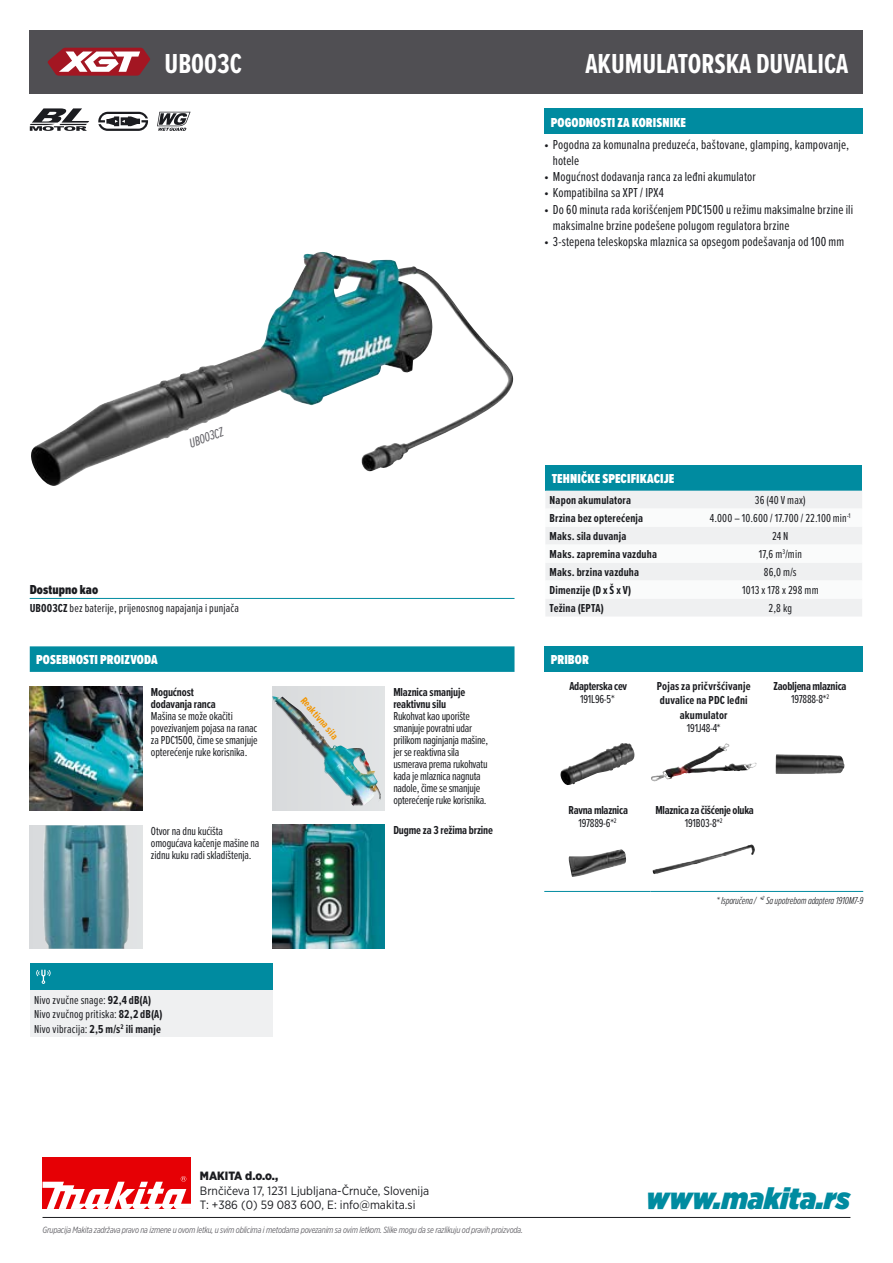
<style>
.page{position:relative;width:893px;height:1263px;background:#fff}
.page>*{position:absolute;margin:0;border:0;box-sizing:border-box;transform-origin:0 0}
.t1{font:italic 900 30px "Gotham Narrow";color:#008ba0}
.t2{font:700 28.5px "Proxima Nova Ex Cn";color:#fff}
.t3{font:13.5px/16.2px "Proxima Nova Ex Cn";letter-spacing:.01em;color:#1b1c20}
.t4{font:900 13.5px "Proxima Nova Ex Cn";letter-spacing:.01em;color:#fff}
.t5{font:900 13.5px "Proxima Nova Ex Cn";letter-spacing:.01em;color:#1b1c20}
.t6{font:italic 13.5px "Proxima Nova Ex Cn";color:#68676c}
.t7{font:12px/12px "Proxima Nova Ex Cn";letter-spacing:-.01em;color:#1b1c20}
.t8{font:12px/14.4px "Proxima Nova Ex Cn";letter-spacing:.015em;color:#1b1c20}
.t9{font:700 12px/14.4px "Proxima Nova Ex Cn";letter-spacing:.01em;color:#1b1c20;text-align:center}
.t10{font:700 12px/13.5px "Proxima Nova Ex Cn";letter-spacing:-.02em;color:#1b1c20;text-align:center}
.t11{font:12px/14.4px "Gotham Narrow";color:#1b1c20}
.t12{font:700 12px/12px "Proxima Nova Ex Cn";letter-spacing:-.01em;color:#1b1c20}
.t13{font:900 12px "Gotham Narrow";color:#1b1c20}
.t14{font:italic 300 10.5px "Proxima Nova Ex Cn";letter-spacing:-.02em;color:#1b1c20}
.t15{font:700 10.5px "Proxima Nova Ex Cn";color:#f39500}
.t16{font:italic 9px "Gotham X Narrow";letter-spacing:-.02em;color:#68676c}
.s1{font-weight:700}
.s2{font-weight:400}
</style>
<div class="page">
<div style="left:545px;top:465px;width:317px;height:26px;background:#008ba0"></div>
<svg style="left:545px;top:491px;width:317px;height:125px"></svg>
<div style="left:544px;top:108px;width:319px;height:26px;background:#008ba0"></div>
<svg style="left:30px;top:646px;width:484px;height:26px;background:#048da1"></svg>
<div style="left:30px;top:30px;width:833px;height:64px;background:#504f53"></div>
<svg style="left:48px;top:48px;width:102px;height:28px;background:#b86a71"></svg>
<div style="left:544px;top:646px;width:319px;height:26px;background:#008ba0"></div>
<hr style="left:544px;top:891px;width:107px;height:1px;background:#008ba0">
<hr style="left:651px;top:891px;width:106px;height:1px;background:#008ba0">
<hr style="left:757px;top:891px;width:106px;height:1px;background:#008ba0">
<img style="left:560px;top:743px;width:68px;height:42px">
<img style="left:702px;top:745px;width:23px;height:12px">
<img style="left:776px;top:754px;width:14px;height:20px">
<img style="left:569px;top:849px;width:51px;height:23px">
<img style="left:653px;top:845px;width:98px;height:29px">
<img style="left:30px;top:687px;width:112px;height:123px">
<div style="left:30px;top:825px;width:112px;height:124px;background:#dee0e2"></div>
<img style="left:43px;top:825px;width:86px;height:124px">
<div style="left:272px;top:687px;width:113px;height:123px;background:#e1e3e4"></div>
<img style="left:272px;top:696px;width:100px;height:110px">
<img style="left:272px;top:825px;width:113px;height:123px">
<div style="left:30px;top:963px;width:242px;height:27px;background:#008ba0"></div>
<div style="left:30px;top:990px;width:242px;height:47px;background:#eff0f1"></div>
<svg style="left:36px;top:969px;width:15px;height:15px"></svg>
<img style="left:31px;top:252px;width:477px;height:234px">
<hr style="left:43px;top:1217px;width:807px;height:1px;background:#1b1c20">
<div style="left:43px;top:1158px;width:148px;height:51px;background:#e60005"></div>
<svg style="left:43px;top:1176px;width:148px;height:33px"></svg>
<hr style="left:30px;top:598px;width:484px;height:1px;background:#008ba0">
<svg style="left:30px;top:108px;width:59px;height:23px"></svg>
<svg style="left:98px;top:112px;width:50px;height:19px"></svg>
<svg style="left:157px;top:112px;width:34px;height:19px"></svg>
<h2 class="t2" style="left:165px;top:43px;width:79px">UB003C</h2>
<h2 class="t2" style="left:585px;top:43px;width:264px">AKUMULATORSKA DUVALICA</h2>
<p class="t4" style="left:551px;top:112px;width:137px">POGODNOSTI ZA KORISNIKE</p>
<p class="t3" style="left:553px;top:136px;width:298px;text-indent:-9px">• Pogodna za komunalna preduzeća, baštovane, glamping, kampovanje, hotele</p>
<p class="t3" style="left:544px;top:168px;width:213px">• Mogućnost dodavanja ranca za leđni akumulator</p>
<p class="t3" style="left:544px;top:184px;width:121px">• Kompatibilna sa XPT / IPX4</p>
<p class="t3" style="left:553px;top:201px;width:302px;text-indent:-9px">• Do 60 minuta rada korišćenjem PDC1500 u režimu maksimalne brzine ili maksimalne brzine podešene polugom regulatora brzine</p>
<p class="t3" style="left:544px;top:233px;width:301px">• 3-stepena teleskopska mlaznica sa opsegom podešavanja od 100 mm</p>
<p class="t6" style="left:186px;top:435px;width:37px;rotate:-21deg">UB003CZ</p>
<p class="t5" style="left:30px;top:580px;width:70px">Dostupno kao</p>
<p class="t8" style="left:30px;top:601px;width:211px"><span class="s1">UB003CZ</span> bez baterije, prijenosnog napajanja i punjača</p>
<p class="t4" style="left:36px;top:650px;width:123px">POSEBNOSTI PROIZVODA</p>
<p class="t12" style="left:151px;top:686px;width:66px">Mogućnost dodavanja ranca</p>
<p class="t7" style="left:151px;top:710px;width:108px">Mašina se može okačiti povezivanjem pojasa na ranac za PDC1500, čime se smanjuje opterećenje ruke korisnika.</p>
<p class="t7" style="left:151px;top:824px;width:110px">Otvor na dnu kućišta omogućava kačenje mašine na zidnu kuku radi skladištenja.</p>
<p class="t15" style="left:309px;top:693px;width:53px;rotate:50deg">Reaktivna sila</p>
<p class="t8" style="left:34px;top:992px;width:130px">Nivo zvučne snage: <span class="s1">92,4 dB(A)<br></span>Nivo zvučnog pritiska: <span class="s1">82,2 dB(A)<br></span>Nivo vibracija: <span class="s1">2,5 m/s</span><sup>2</sup> <span class="s1">ili manje</span></p>
<p class="t12" style="left:393px;top:686px;width:74px">Mlaznica smanjuje reaktivnu silu</p>
<p class="t7" style="left:393px;top:710px;width:96px">Rukohvat kao uporište smanjuje povratni udar prilikom naginjanja mašine, jer se reaktivna sila usmerava prema rukohvatu kada je mlaznica nagnuta nadole, čime se smanjuje opterećenje ruke korisnika.</p>
<p class="t12" style="left:393px;top:824px;width:101px">Dugme za 3 režima brzine</p>
<p class="t4" style="left:552px;top:469px;width:124px">TEHNIČKE SPECIFIKACIJE</p>
<p class="t9" style="left:550px;top:493px;width:83px">Napon akumulatora</p>
<p class="t7" style="left:755px;top:494px;width:52px">36 (40 V max)</p>
<p class="t9" style="left:550px;top:511px;width:95px">Brzina bez opterećenja</p>
<p class="t8" style="left:710px;top:511px;width:142px">4.000 – 10.600 / 17.700 / 22.100 min<sup>-</sup><sup>1</sup></p>
<p class="t9" style="left:550px;top:529px;width:78px">Maks. sila duvanja</p>
<p class="t7" style="left:772px;top:530px;width:18px">24 N</p>
<p class="t9" style="left:550px;top:547px;width:109px">Maks. zapremina vazduha</p>
<p class="t7" style="left:759px;top:548px;width:45px">17,6 m<sup>3</sup>/min</p>
<p class="t9" style="left:550px;top:565px;width:91px">Maks. brzina vazduha</p>
<p class="t7" style="left:764px;top:566px;width:34px">86,0 m/s</p>
<p class="t9" style="left:550px;top:583px;width:83px">Dimenzije (D x Š x V)</p>
<p class="t8" style="left:742px;top:583px;width:78px">1013 x 178 x 298 mm</p>
<p class="t9" style="left:550px;top:601px;width:56px">Težina (EPTA)</p>
<p class="t7" style="left:769px;top:602px;width:25px">2,8 kg</p>
<p class="t4" style="left:551px;top:650px;width:40px">PRIBOR</p>
<p class="t10" style="left:569px;top:679px;width:59px">Adapterska cev</p>
<p class="t7" style="left:580px;top:693px;width:36px">191L96-5*</p>
<p class="t9" style="left:657px;top:678px;width:95px">Pojas za pričvršćivanje duvalice na PDC leđni akumulator</p>
<p class="t7" style="left:687px;top:722px;width:35px">191J48-4*</p>
<p class="t10" style="left:774px;top:679px;width:74px">Zaobljena mlaznica<br><span class="s2">197888-8*</span><sup>2</sup></p>
<p class="t10" style="left:569px;top:803px;width:61px">Ravna mlaznica<br><span class="s2">197889-6*</span><sup>2</sup></p>
<p class="t10" style="left:655px;top:803px;width:100px">Mlaznica za čišćenje oluka<br><span class="s2">191B03-8*</span><sup>2</sup></p>
<p class="t14" style="left:716px;top:893px;width:148px">* Isporučena / *<sup>2</sup> Sa upotrebom adaptera 1910M7-9</p>
<p class="t13" style="left:200px;top:1168px;width:80px">MAKITA d.o.o.,</p>
<p class="t11" style="left:200px;top:1183px;width:231px">Brnčičeva 17, 1231 Ljubljana-Črnuče, Slovenija<br>T: +386 (0) 59 083 600, E: info@makita.si</p>
<h1 class="t1" style="left:646px;top:1178px;width:205px">www.makita.rs</h1>
<p class="t16" style="left:43px;top:1224px;width:482px">Grupacija Makita zadržava pravo na izmene u ovom letku, u svim oblicima i metodama povezanim sa ovim letkom. Slike mogu da se razlikuju od pravih proizvoda.</p>
</div>
